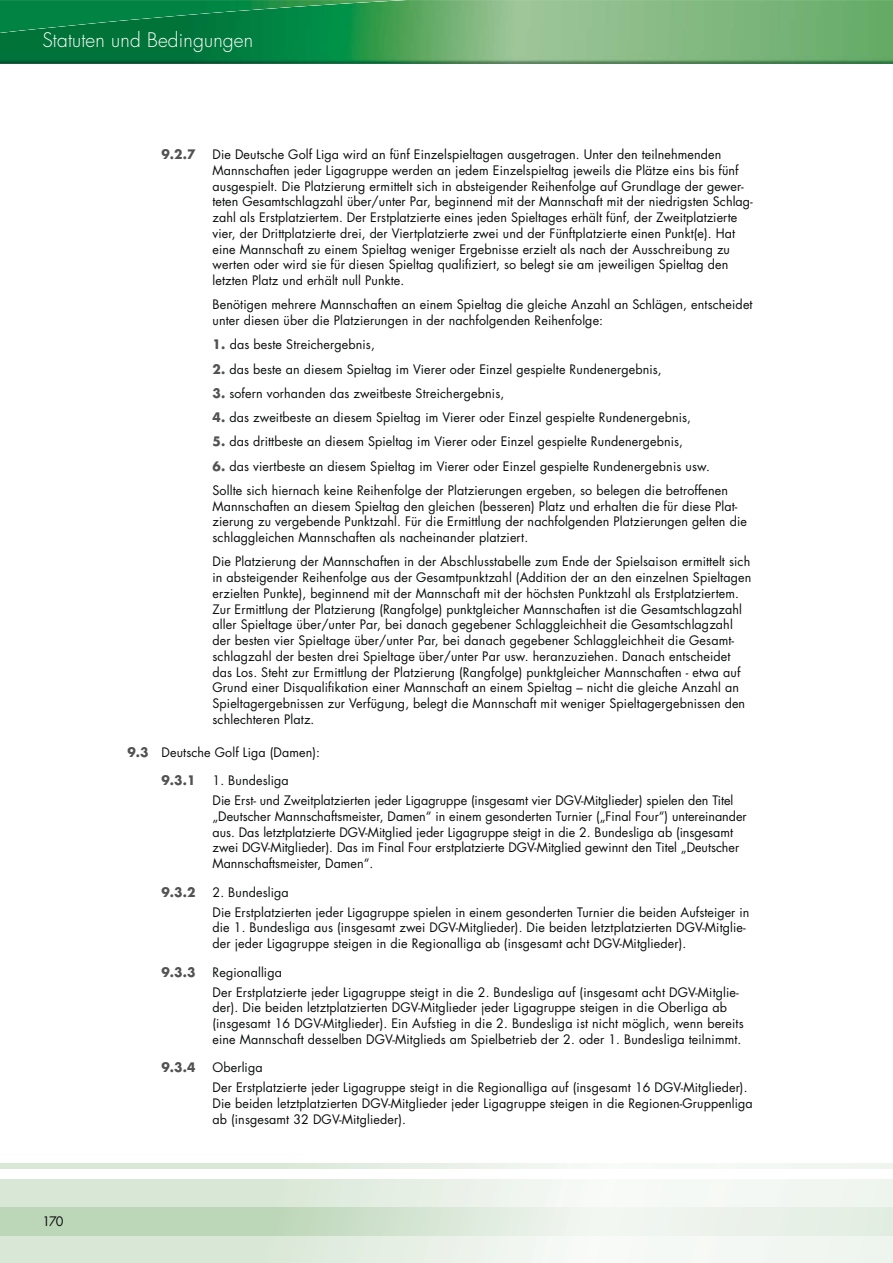
<style>
.page{position:relative;width:893px;height:1263px;background:#fff}
.page>*{position:absolute;margin:0;border:0;box-sizing:border-box;transform-origin:0 0}
.t1{font:300 19.5px "Futura LT";letter-spacing:.01em;color:#fff}
.t2{font:12.75px/15.8px "Futura LT";letter-spacing:.01em;color:#0a0d0c}
.t3{font:700 12.75px "Futura LT";color:#535252;scale:.96 1}
.s1{font-weight:700;color:#535252}
</style>
<div class="page">
<svg style="left:0;top:1164px;width:892px;height:5px"></svg>
<div style="left:0;top:1180px;width:892px;height:28px;background:linear-gradient(to right,#d5e4d2,#fafcfa)"></div>
<div style="left:0;top:1235px;width:892px;height:28px;background:linear-gradient(to right,#d5e5d3,#fafcfa)"></div>
<svg style="left:0;top:1208px;width:892px;height:27px;background:#d5e5d3"></svg>
<img style="left:0;top:0;width:892px;height:57px">
<img style="left:0;top:0;width:405px;height:33px">
<h1 class="t1" style="left:42px;top:29px;width:212px">Statuten und Bedingungen</h1>
<p class="t2" style="left:42px;top:1214px;width:23px">170</p>
<p class="t3" style="left:161px;top:148px;width:37px">9.2.7</p>
<p class="t2" style="left:212px;top:147px;width:541px">Die Deutsche Golf Liga wird an fünf Einzelspieltagen ausgetragen. Unter den teilnehmenden Mannschaften jeder Ligagruppe werden an jedem Einzelspieltag jeweils die Plätze eins bis fünf ausgespielt. Die Platzierung ermittelt sich in absteigender Reihenfolge auf Grundlage der gewer&shy;teten Gesamtschlagzahl über/unter Par, beginnend mit der Mannschaft mit der niedrigsten Schlag&shy;zahl als Erstplatziertem. Der Erstplatzierte eines jeden Spieltages erhält fünf, der Zweitplatzierte vier, der Drittplatzierte drei, der Viertplatzierte zwei und der Fünftplatzierte einen Punkt(e). Hat eine Mannschaft zu einem Spieltag weniger Ergebnisse erzielt als nach der Ausschreibung zu werten oder wird sie für diesen Spieltag qualifiziert, so belegt sie am jeweiligen Spieltag den letzten Platz und erhält null Punkte.</p>
<p class="t2" style="left:212px;top:297px;width:541px">Benötigen mehrere Mannschaften an einem Spieltag die gleiche Anzahl an Schlägen, entscheidet unter diesen über die Platzierungen in der nachfolgenden Reihenfolge:</p>
<p class="t2" style="left:212px;top:337px;width:164px"><span class="s1">1.</span> das beste Streichergebnis,</p>
<p class="t2" style="left:212px;top:361px;width:450px"><span class="s1">2.</span> das beste an diesem Spieltag im Vierer oder Einzel gespielte Rundenergebnis,</p>
<p class="t2" style="left:212px;top:386px;width:293px"><span class="s1">3.</span> sofern vorhanden das zweitbeste Streichergebnis,</p>
<p class="t2" style="left:212px;top:410px;width:480px"><span class="s1">4.</span> das zweitbeste an diesem Spieltag im Vierer oder Einzel gespielte Rundenergebnis,</p>
<p class="t2" style="left:212px;top:434px;width:472px"><span class="s1">5.</span> das drittbeste an diesem Spieltag im Vierer oder Einzel gespielte Rundenergebnis,</p>
<p class="t2" style="left:212px;top:454px;width:517px;line-height:24.3px"><span class="s1">6.</span> das viertbeste an diesem Spieltag im Vierer oder Einzel gespielte Rundenergebnis usw.<br>Sollte sich hiernach keine Reihenfolge der Platzierungen ergeben, so belegen die betroffenen</p>
<p class="t2" style="left:212px;top:498px;width:536px">Mannschaften an diesem Spieltag den gleichen (besseren) Platz und erhalten die für diese Plat&shy;zierung zu vergebende Punktzahl. Für die Ermittlung der nachfolgenden Platzierungen gelten die schlaggleichen Mannschaften als nacheinander platziert.</p>
<p class="t2" style="left:212px;top:554px;width:540px">Die Platzierung der Mannschaften in der Abschlusstabelle zum Ende der Spielsaison ermittelt sich in absteigender Reihenfolge aus der Gesamtpunktzahl (Addition der an den einzelnen Spieltagen erzielten Punkte), beginnend mit der Mannschaft mit der höchsten Punktzahl als Erstplatziertem.<br>Zur Ermittlung der Platzierung (Rangfolge) punktgleicher Mannschaften ist die Gesamtschlagzahl aller Spieltage über/unter Par, bei danach gegebener Schlaggleichheit die Gesamtschlagzahl der besten vier Spieltage über/unter Par, bei danach gegebener Schlaggleichheit die Gesamt&shy;schlagzahl der besten drei Spieltage über/unter Par usw. heranzuziehen. Danach entscheidet das Los. Steht zur Ermittlung der Platzierung (Rangfolge) punktgleicher Mannschaften - etwa auf Grund einer Disqualifikation einer Mannschaft an einem Spieltag – nicht die gleiche Anzahl an Spieltagergebnissen zur Verfügung, belegt die Mannschaft mit weniger Spieltagergebnissen den schlechteren Platz.</p>
<p class="t2" style="left:127px;top:744px;width:194px"><span class="s1">9.3</span> Deutsche Golf Liga (Damen):</p>
<p class="t3" style="left:161px;top:774px;width:37px">9.3.1</p>
<p class="t2" style="left:212px;top:771px;width:522px;line-height:20px">1. Bundesliga<br>Die Erst- und Zweitplatzierten jeder Ligagruppe (insgesamt vier DGV-Mitglieder) spielen den Titel</p>
<p class="t2" style="left:212px;top:809px;width:535px">„Deutscher Mannschaftsmeister, Damen“ in einem gesonderten Turnier („Final Four“) untereinander aus. Das letztplatzierte DGV-Mitglied jeder Ligagruppe steigt in die 2. Bundesliga ab (insgesamt zwei DGV-Mitglieder). Das im Final Four erstplatzierte DGV-Mitglied gewinnt den Titel „Deutscher Mannschaftsmeister, Damen“.</p>
<p class="t3" style="left:161px;top:885px;width:37px">9.3.2</p>
<p class="t2" style="left:212px;top:882px;width:538px;line-height:20px">2. Bundesliga<br>Die Erstplatzierten jeder Ligagruppe spielen in einem gesonderten Turnier die beiden Aufsteiger in</p>
<p class="t2" style="left:212px;top:920px;width:534px">die 1. Bundesliga aus (insgesamt zwei DGV-Mitglieder). Die beiden letztplatzierten DGV-Mitglie&shy;der jeder Ligagruppe steigen in die Regionalliga ab (insgesamt acht DGV-Mitglieder).</p>
<p class="t3" style="left:161px;top:965px;width:37px">9.3.3</p>
<p class="t2" style="left:212px;top:962px;width:527px;line-height:20px">Regionalliga<br>Der Erstplatzierte jeder Ligagruppe steigt in die 2. Bundesliga auf (insgesamt acht DGV-Mitglie-</p>
<p class="t2" style="left:212px;top:1000px;width:532px">der). Die beiden letztplatzierten DGV-Mitglieder jeder Ligagruppe steigen in die Oberliga ab (insgesamt 16 DGV-Mitglieder). Ein Aufstieg in die 2. Bundesliga ist nicht möglich, wenn bereits eine Mannschaft desselben DGV-Mitglieds am Spielbetrieb der 2. oder 1. Bundesliga teilnimmt.</p>
<p class="t3" style="left:161px;top:1061px;width:37px">9.3.4</p>
<p class="t2" style="left:212px;top:1058px;width:536px;line-height:20px">Oberliga<br>Der Erstplatzierte jeder Ligagruppe steigt in die Regionalliga auf (insgesamt 16 DGV-Mitglieder).</p>
<p class="t2" style="left:212px;top:1096px;width:541px">Die beiden letztplatzierten DGV-Mitglieder jeder Ligagruppe steigen in die Regionen-Gruppenliga ab (insgesamt 32 DGV-Mitglieder).</p>
</div>
